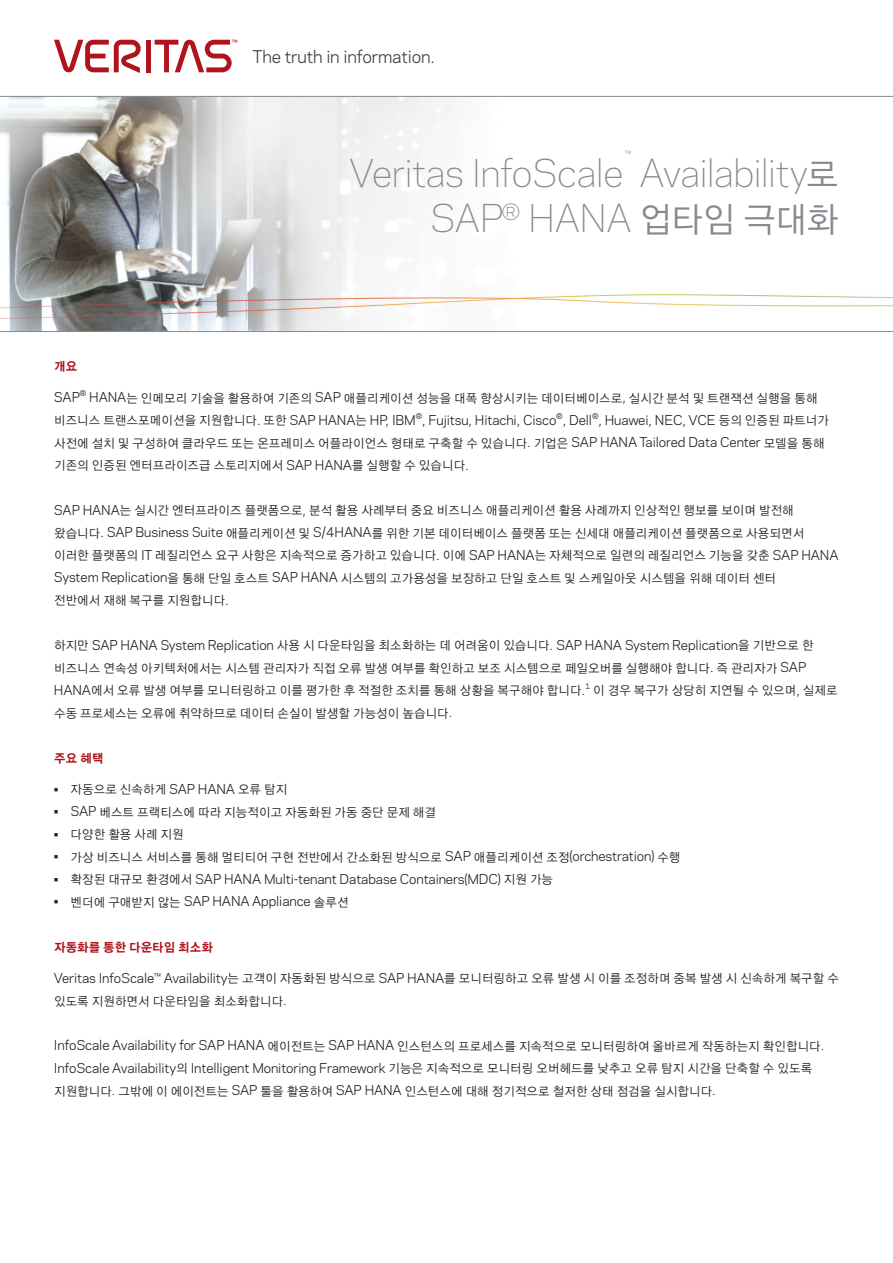
<style>
.page{position:relative;width:893px;height:1263px;background:#fff}
.page>*{position:absolute;margin:0;border:0;box-sizing:border-box;transform-origin:0 0}
.t1{font:300 36px "Polaris";letter-spacing:-.03em;color:#848a8f}
.t2{font:16.5px "Polaris";letter-spacing:-.01em;color:#404041}
.t3{font:12.75px "Polaris";letter-spacing:-.01em;color:#231f20}
.t4{font:12.3px/22.5px "KN Sans L";letter-spacing:.07em;color:#231f20;scale:.95 1}
.t5{font:12.3px "KN Sans B";letter-spacing:.07em;color:#b0131c;scale:.95 1}
.t6{font:300 12.3px "Polaris";color:#848a8f}
.t7{font:7.5px "Polaris";color:#231f20}
.s1{font-family:"KN Sans L";font-weight:400;font-size:34.95px}
.s2{font-family:"Polaris";font-size:12.75px}
.s3{font-family:"KN Sans L";font-size:12.3px}
</style>
<div class="page">
<svg style="left:0;top:96px;width:893px;height:236px"></svg>
<div style="left:146px;top:40px;width:5px;height:32px;background:#b0131c"></div>
<svg style="left:54px;top:40px;width:87px;height:33px"></svg>
<svg style="left:155px;top:40px;width:82px;height:32px"></svg>
<h2 class="t2" style="left:252px;top:44px;width:184px">The truth in information.</h2>
<p class="t6" style="left:625px;top:146px;width:8px">™</p>
<h1 class="t1" style="left:349px;top:146px;width:490px">Veritas InfoScale Availability<span class="s1">로</span></h1>
<h1 class="t1" style="left:430px;top:191px;width:409px">SAP<sup>®</sup> HANA <span class="s1">업타임 극대화</span></h1>
<p class="t5" style="left:54px;top:360px;width:25px">개요</p>
<p class="t3" style="left:54px;top:388px;width:28px">SAP</p>
<p class="t7" style="left:80px;top:388px;width:8px">®</p>
<p class="t4" style="left:54px;top:387px;width:804px;text-indent:35px"><span class="s2">HANA</span>는 인메모리 기술을 활용하여 기존의 <span class="s2">SAP</span> 애플리케이션 성능을 대폭 향상시키는 데이터베이스로<span class="s2">,</span> 실시간 분석 및 트랜잭션 실행을 통해 비즈니스 트랜스포메이션을 지원합니다<span class="s2">.</span> 또한 <span class="s2">SAP HANA</span>는 <span class="s2">HP, IBM</span></p>
<p class="t7" style="left:416px;top:410px;width:8px">®</p>
<p class="t3" style="left:422px;top:410px;width:136px">, Fujitsu, Hitachi, Cisco</p>
<p class="t7" style="left:556px;top:410px;width:8px">®</p>
<p class="t3" style="left:563px;top:410px;width:31px">, Dell</p>
<p class="t7" style="left:592px;top:410px;width:8px">®</p>
<p class="t3" style="left:598px;top:410px;width:232px">, Huawei, NEC, VCE <span class="s3">등의 인증된 파트너가</span></p>
<p class="t4" style="left:54px;top:432px;width:812px">사전에 설치 및 구성하여 클라우드 또는 온프레미스 어플라이언스 형태로 구축할 수 있습니다<span class="s2">.</span> 기업은 <span class="s2">SAP HANA Tailored Data Center</span> 모델을 통해 기존의 인증된 엔터프라이즈급 스토리지에서 <span class="s2">SAP HANA</span>를 실행할 수 있습니다<span class="s2">.</span></p>
<p class="t4" style="left:54px;top:499px;width:827px"><span class="s2">SAP HANA</span>는 실시간 엔터프라이즈 플랫폼으로<span class="s2">,</span> 분석 활용 사례부터 중요 비즈니스 애플리케이션 활용 사례까지 인상적인 행보를 보이며 발전해 왔습니다<span class="s2">. SAP Business Suite</span> 애플리케이션 및 <span class="s2">S/4HANA</span>를 위한 기본 데이터베이스 플랫폼 또는 신세대 애플리케이션 플랫폼으로 사용되면서 이러한 플랫폼의 <span class="s2">IT</span> 레질리언스 요구 사항은 지속적으로 증가하고 있습니다<span class="s2">.</span> 이에 <span class="s2">SAP HANA</span>는 자체적으로 일련의 레질리언스 기능을 갖춘 <span class="s2">SAP HANA System Replication</span>을 통해 단일 호스트 <span class="s2">SAP HANA</span> 시스템의 고가용성을 보장하고 단일 호스트 및 스케일아웃 시스템을 위해 데이터 센터<br>전반에서 재해 복구를 지원합니다<span class="s2">.</span></p>
<p class="t3" style="left:54px;top:635px;width:760px"><span class="s3">하지만</span> SAP HANA System Replication <span class="s3">사용 시 다운타임을 최소화하는 데 어려움이 있습니다</span>. SAP HANA System Replication<span class="s3">을 기반으로 한</span></p>
<p class="t4" style="left:54px;top:657px;width:826px">비즈니스 연속성 아키텍처에서는 시스템 관리자가 직접 오류 발생 여부를 확인하고 보조 시스템으로 페일오버를 실행해야 합니다<span class="s2">.</span> 즉 관리자가 <span class="s2">SAP<br>HANA</span>에서 오류 발생 여부를 모니터링하고 이를 평가한 후 적절한 조치를 통해 상황을 복구해야 합니다<span class="s2">.</span><sup>1</sup> 이 경우 복구가 상당히 지연될 수 있으며<span class="s2">,</span> 실제로 수동 프로세스는 오류에 취약하므로 데이터 손실이 발생할 가능성이 높습니다<span class="s2">.</span></p>
<p class="t5" style="left:54px;top:752px;width:53px">주요 혜택</p>
<p class="t4" style="left:54px;top:778px;width:247px"><span class="s2">•</span> 자동으로 신속하게 <span class="s2">SAP HANA</span> 오류 탐지</p>
<p class="t4" style="left:54px;top:801px;width:403px"><span class="s2">• SAP</span> 베스트 프랙티스에 따라 지능적이고 자동화된 가동 중단 문제 해결</p>
<p class="t4" style="left:54px;top:823px;width:138px"><span class="s2">•</span> 다양한 활용 사례 지원</p>
<p class="t4" style="left:54px;top:846px;width:660px"><span class="s2">•</span> 가상 비즈니스 서비스를 통해 멀티티어 구현 전반에서 간소화된 방식으로 <span class="s2">SAP</span> 애플리케이션 조정<span class="s2">(orchestration)</span> 수행</p>
<p class="t3" style="left:54px;top:869px;width:500px">• <span class="s3">확장된 대규모 환경에서</span> SAP HANA Multi-tenant Database Containers(MDC) <span class="s3">지원 가능</span></p>
<p class="t3" style="left:54px;top:892px;width:296px">• <span class="s3">벤더에 구애받지 않는</span> SAP HANA Appliance <span class="s3">솔루션</span></p>
<p class="t5" style="left:54px;top:941px;width:168px">자동화를 통한 다운타임 최소화</p>
<p class="t4" style="left:54px;top:967px;width:827px"><span class="s2">Veritas InfoScale™ Availability</span>는 고객이 자동화된 방식으로 <span class="s2">SAP HANA</span>를 모니터링하고 오류 발생 시 이를 조정하며 중복 발생 시 신속하게 복구할 수 있도록 지원하면서 다운타임을 최소화합니다<span class="s2">.</span></p>
<p class="t4" style="left:54px;top:1035px;width:812px"><span class="s2">InfoScale Availability for SAP HANA</span> 에이전트는 <span class="s2">SAP HANA</span> 인스턴스의 프로세스를 지속적으로 모니터링하여 올바르게 작동하는지 확인합니다<span class="s2">.</span></p>
<p class="t3" style="left:54px;top:1058px;width:759px">InfoScale Availability<span class="s3">의</span> Intelligent Monitoring Framework <span class="s3">기능은 지속적으로 모니터링 오버헤드를 낮추고 오류 탐지 시간을 단축할 수 있도록</span></p>
<p class="t4" style="left:54px;top:1080px;width:698px">지원합니다<span class="s2">.</span> 그밖에 이 에이전트는 <span class="s2">SAP</span> 툴을 활용하여 <span class="s2">SAP HANA</span> 인스턴스에 대해 정기적으로 철저한 상태 점검을 실시합니다<span class="s2">.</span></p>
</div>
